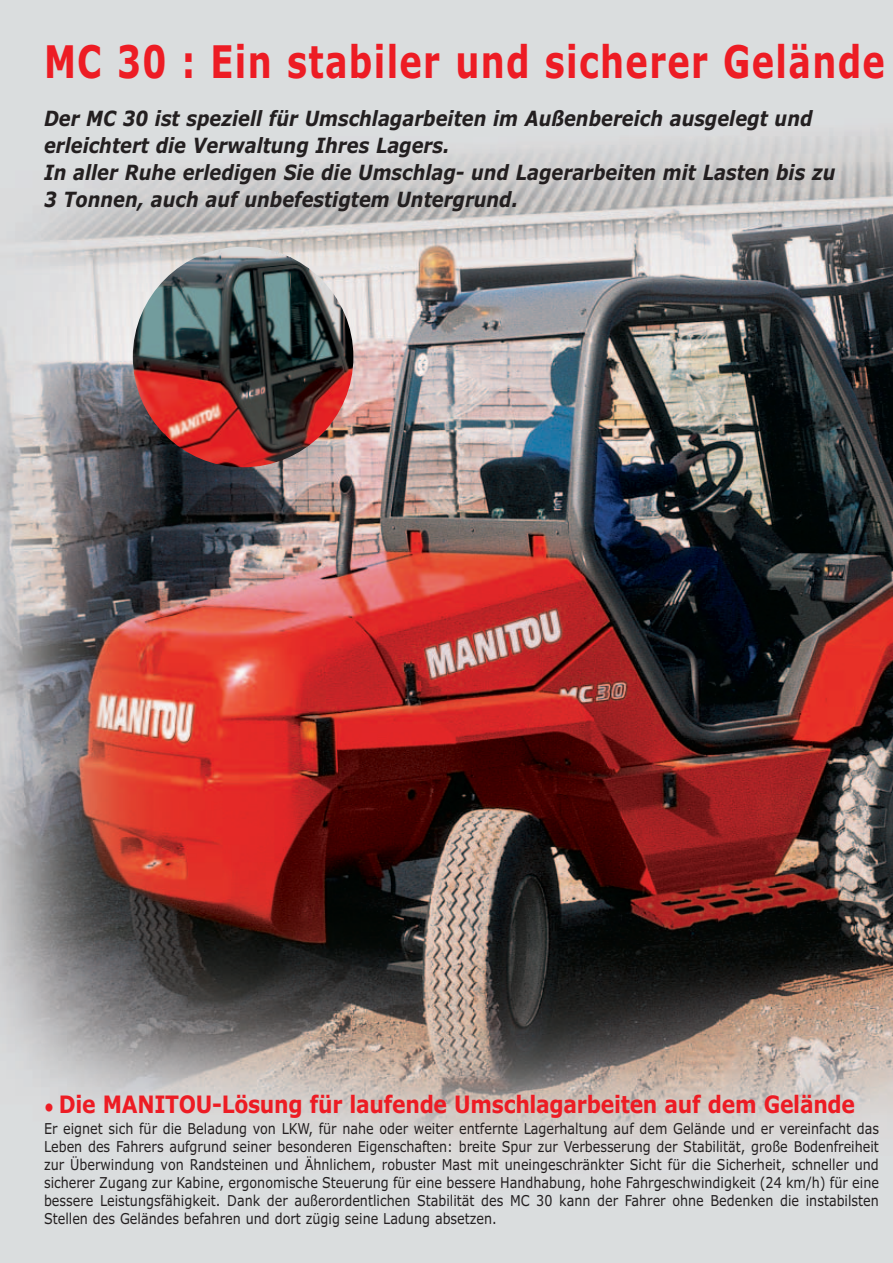
<style>
.page{position:relative;width:893px;height:1263px;background:#fff}
.page>*{position:absolute;margin:0;border:0;box-sizing:border-box;transform-origin:0 0}
.t1{font:700 45px "Verdana";letter-spacing:.04em;color:#ed1c24;scale:.75 1}
.t2{font:700 24px "Verdana";letter-spacing:-.015em;color:#ed1c24;scale:.85 1}
.t3{font:italic 700 21px/27px "Verdana";color:#231f20;scale:.85 1}
.t4{font:15px/18px "Verdana";color:#231f20;text-align:justify;scale:.85 1}
.s1{font-size:16.5px}
</style>
<div class="page">
<img style="left:0;top:0;width:893px;height:1263px">
<img style="left:133px;top:247px;width:220px;height:220px;border-radius:50%">
<h1 class="t1" style="left:44px;top:44px;width:1123px">MC 30 : Ein stabiler und sicherer Gelände</h1>
<p class="t3" style="left:44px;top:107px;width:932px">Der MC 30 ist speziell für Umschlagarbeiten im Außenbereich ausgelegt und erleichtert die Verwaltung Ihres Lagers.<br>In aller Ruhe erledigen Sie die Umschlag- und Lagerarbeiten mit Lasten bis zu 3 Tonnen, auch auf unbefestigtem Untergrund.</p>
<h2 class="t2" style="left:44px;top:1094px;width:956px"><span class="s1">•</span> Die MANITOU-Lösung für laufende Umschlagarbeiten auf dem Gelände</h2>
<p class="t4" style="left:44px;top:1121px;width:984px">Er eignet sich für die Beladung von LKW, für nahe oder weiter entfernte Lagerhaltung auf dem Gelände und er vereinfacht das Leben des Fahrers aufgrund seiner besonderen Eigenschaften: breite Spur zur Verbesserung der Stabilität, große Bodenfreiheit zur Überwindung von Randsteinen und Ähnlichem, robuster Mast mit uneingeschränkter Sicht für die Sicherheit, schneller und sicherer Zugang zur Kabine, ergonomische Steuerung für eine bessere Handhabung, hohe Fahrgeschwindigkeit (24 km/h) für eine bessere Leistungsfähigkeit. Dank der außerordentlichen Stabilität des MC 30 kann der Fahrer ohne Bedenken die instabilsten Stellen des Geländes befahren und dort zügig seine Ladung absetzen.</p>
</div>
